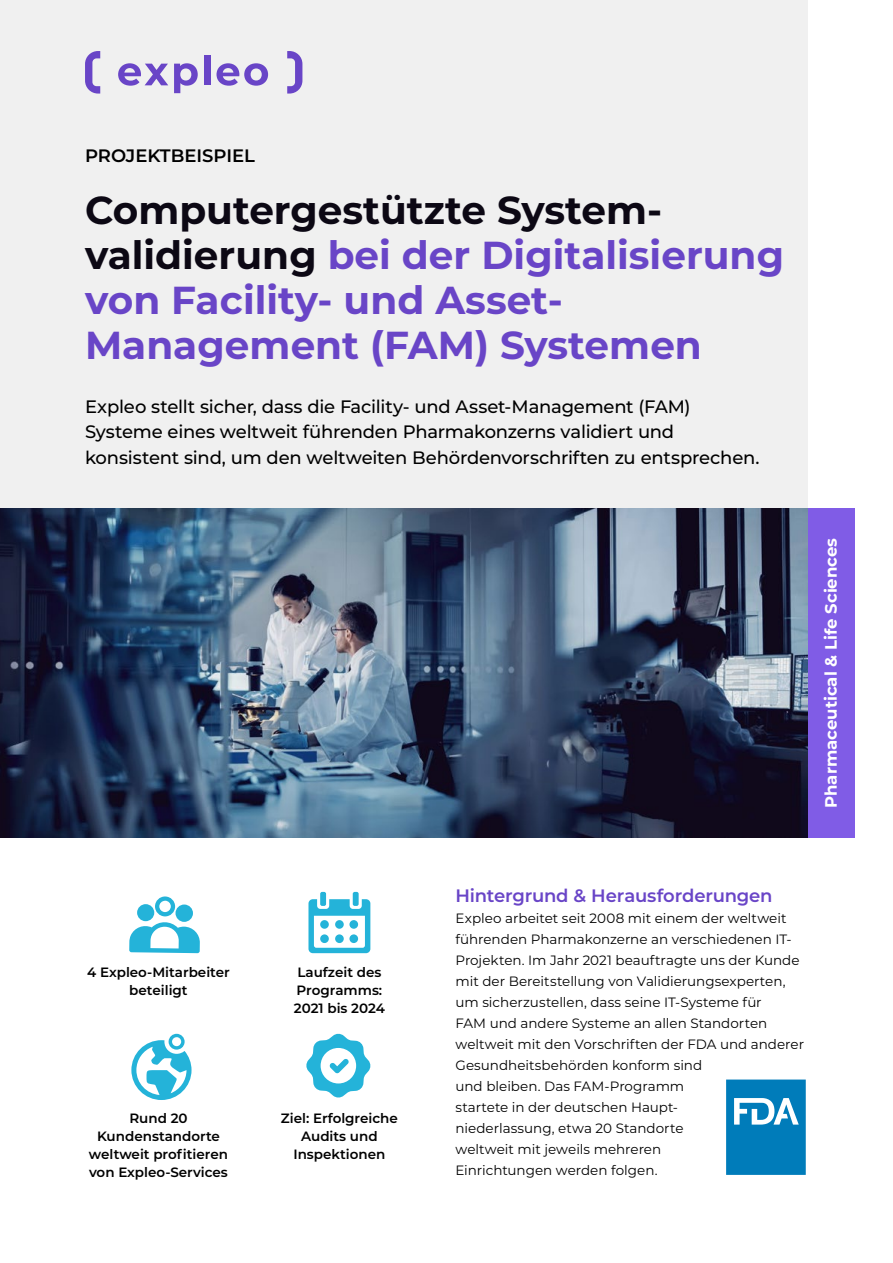
<style>
.page{position:relative;width:893px;height:1263px;background:#fff}
.page>*{position:absolute;margin:0;border:0;box-sizing:border-box;transform-origin:0 0}
.t1{font:700 39px/45px "Montserrat";color:#6945c7}
.t2{font:500 18px/25.5px "Montserrat";letter-spacing:-.01em;color:#000}
.t3{font:600 18px "Montserrat";letter-spacing:-.01em;color:#6945c7}
.t4{font:600 18px "Montserrat";color:#000}
.t5{font:700 16.5px "Montserrat";color:#fff}
.t6{font:13.5px/21px "Montserrat";color:#000}
.t7{font:600 13.5px/18px "Montserrat";color:#000;text-align:center}
.s1{color:#0c0814}
</style>
<div class="page">
<div style="left:0;top:0;width:808px;height:551px;background:#f0f0f0"></div>
<svg style="left:85px;top:51px;width:15px;height:43px"></svg>
<svg style="left:287px;top:51px;width:15px;height:43px"></svg>
<svg style="left:118px;top:63px;width:50px;height:23px"></svg>
<svg style="left:174px;top:63px;width:24px;height:30px"></svg>
<div style="left:204px;top:55px;width:6px;height:30px;background:#6945c7"></div>
<svg style="left:216px;top:63px;width:52px;height:23px"></svg>
<img style="left:0;top:508px;width:808px;height:330px">
<div style="left:808px;top:508px;width:47px;height:330px;background:#805ce6"></div>
<svg style="left:129px;top:896px;width:71px;height:57px"></svg>
<div style="left:175px;top:904px;width:18px;height:18px;background:#24b3d9;border-radius:50%"></div>
<div style="left:137px;top:904px;width:17px;height:17px;background:#24b3d9;border-radius:50%"></div>
<div style="left:320px;top:892px;width:6px;height:14px;background:#24b3d9;border-radius:2px"></div>
<div style="left:353px;top:892px;width:6px;height:14px;background:#24b3d9;border-radius:2px"></div>
<svg style="left:308px;top:899px;width:62px;height:54px"></svg>
<svg style="left:131px;top:1034px;width:61px;height:66px"></svg>
<svg style="left:306px;top:1033px;width:65px;height:65px"></svg>
<svg style="left:726px;top:1079px;width:80px;height:96px;background:#1f8cc2"></svg>
<h2 class="t4" style="left:85px;top:143px;width:171px">PROJEKTBEISPIEL</h2>
<h1 class="t1" style="left:85px;top:185px;width:700px"><span class="s1">Computergestützte System&shy;validierung</span> bei der Digitalisierung von Facility- und Asset-<br>Management (FAM) Systemen</h1>
<h2 class="t2" style="left:85px;top:393px;width:676px">Expleo stellt sicher, dass die Facility- und Asset-Management (FAM)<br>Systeme eines weltweit führenden Pharmakonzerns validiert und konsistent sind, um den weltweiten Behördenvorschriften zu entsprechen.</h2>
<p class="t5" style="left:819px;top:808px;width:272px;rotate:-90deg">Pharmaceutical &amp; Life Sciences</p>
<p class="t7" style="left:87px;top:963px;width:144px">4 Expleo-Mitarbeiter beteiligt</p>
<p class="t7" style="left:294px;top:963px;width:93px;text-align:left">Laufzeit des<br>Programms:<br>2021 bis 2024</p>
<p class="t7" style="left:89px;top:1108px;width:141px">Rund 20<br>Kundenstandorte weltweit profitieren von Expleo-Services</p>
<p class="t7" style="left:281px;top:1108px;width:119px">Ziel: Erfolgreiche<br>Audits und<br>Inspektionen</p>
<h2 class="t3" style="left:455px;top:883px;width:319px">Hintergrund &amp; Herausforderungen</h2>
<p class="t6" style="left:455px;top:907px;width:350px">Expleo arbeitet seit 2008 mit einem der weltweit führenden Pharmakonzerne an verschiedenen IT-Projekten. Im Jahr 2021 beauftragte uns der Kunde mit der Bereitstellung von Validierungsexperten, um sicherzustellen, dass seine IT-Systeme für<br>FAM und andere Systeme an allen Standorten weltweit mit den Vorschriften der FDA und anderer Gesundheitsbehörden konform sind<br>und bleiben. Das FAM-Programm<br>startete in der deutschen Haupt-<br>niederlassung, etwa 20 Standorte<br>weltweit mit jeweils mehreren<br>Einrichtungen werden folgen.</p>
</div>
